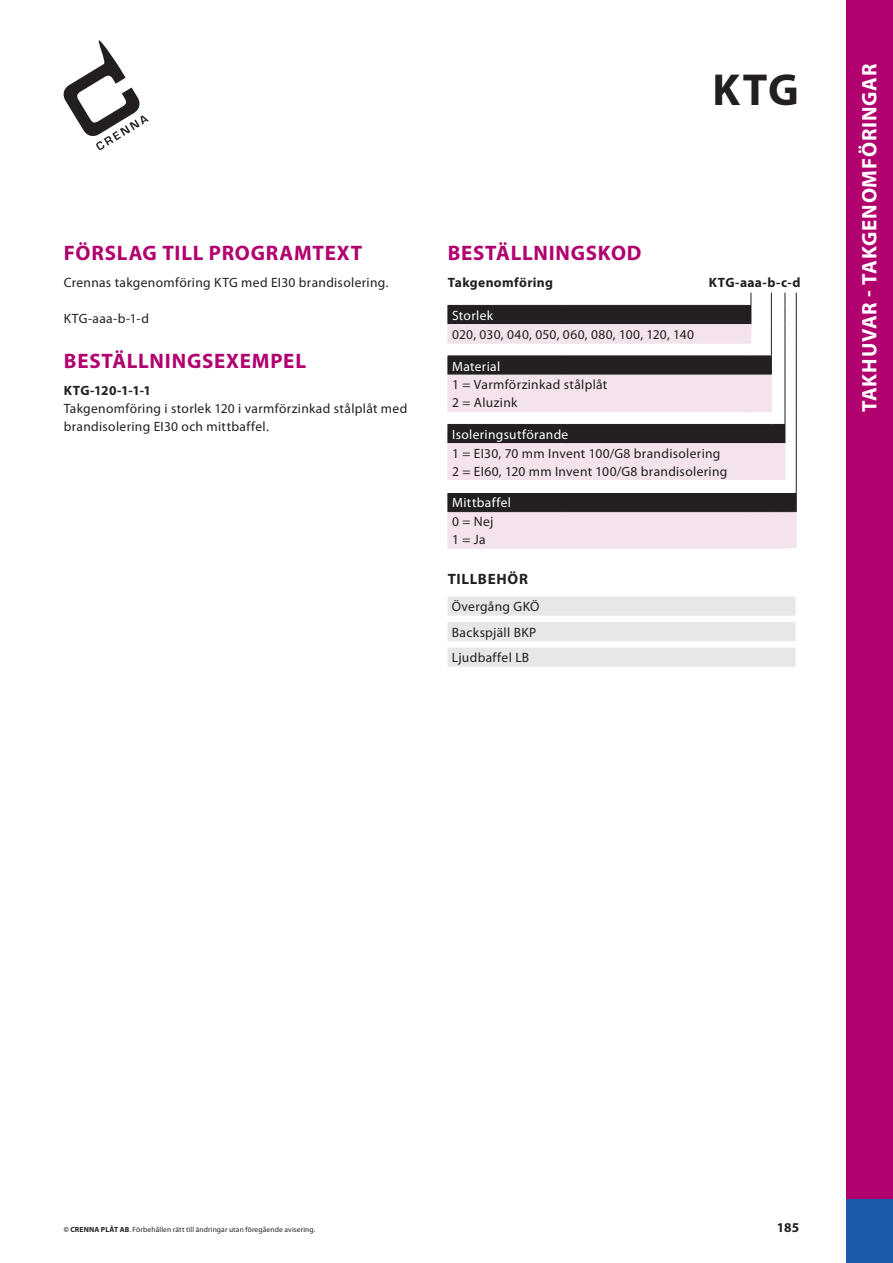
<style>
.page{position:relative;width:893px;height:1263px;background:#fff}
.page>*{position:absolute;margin:0;border:0;box-sizing:border-box;transform-origin:0 0}
.t1{font:700 45px "Myriad Pro";color:#231f20}
.t2{font:700 21px "Myriad Pro";letter-spacing:.04em;color:#b1016f}
.t3{font:700 21px "Myriad Pro";letter-spacing:.04em;color:#fff}
.t4{font:700 15px "Myriad Pro";letter-spacing:.05em;color:#231f20}
.t5{font:13.5px/18px "Myriad Pro";letter-spacing:.025em;color:#231f20}
.t6{font:13.5px "Myriad Pro";letter-spacing:.025em;color:#fff}
.t7{font:700 13.5px "Myriad Pro";letter-spacing:.025em;color:#231f20}
.t8{font:7.5px "Myriad Pro";letter-spacing:.02em;color:#231f20}
.s1{font-weight:700}
</style>
<div class="page">
<svg style="left:64px;top:40px;width:85px;height:110px"></svg>
<div style="left:846px;top:0;width:47px;height:1199px;background:#b1016f"></div>
<div style="left:846px;top:1199px;width:47px;height:64px;background:#1a5baa"></div>
<svg style="left:449px;top:305px;width:347px;height:19px;background:#322f30"></svg>
<svg style="left:448px;top:324px;width:348px;height:224px;background:#d8cbd2"></svg>
<hr style="left:785px;top:375px;width:1px;height:37px;background:#231f20">
<hr style="left:796px;top:375px;width:1px;height:37px;background:#231f20">
<hr style="left:448px;top:343px;width:118px;height:1px;background:#f4e3ec">
<hr style="left:566px;top:343px;width:185px;height:1px;background:#f4e3ec">
<hr style="left:448px;top:375px;width:1px;height:36px;background:#f4e3ec">
<hr style="left:771px;top:375px;width:1px;height:36px;background:#f4e3ec">
<hr style="left:448px;top:356px;width:118px;height:1px;background:#231f20">
<svg style="left:448px;top:357px;width:1px;height:18px"></svg>
<hr style="left:566px;top:356px;width:185px;height:1px;background:#231f20">
<hr style="left:448px;top:375px;width:118px;height:1px;background:#e6e7e9">
<hr style="left:566px;top:375px;width:185px;height:1px;background:#e6e7e9">
<hr style="left:448px;top:305px;width:118px;height:1px;background:#231f20">
<svg style="left:448px;top:306px;width:1px;height:37px"></svg>
<hr style="left:566px;top:305px;width:185px;height:1px;background:#231f20">
<hr style="left:448px;top:324px;width:118px;height:1px;background:#e6e7e9">
<hr style="left:566px;top:324px;width:185px;height:1px;background:#e6e7e9">
<svg style="left:751px;top:293px;width:21px;height:83px"></svg>
<svg style="left:785px;top:293px;width:1px;height:82px"></svg>
<svg style="left:796px;top:293px;width:1px;height:82px"></svg>
<hr style="left:448px;top:548px;width:118px;height:1px;background:#f4e3ec">
<hr style="left:566px;top:548px;width:185px;height:1px;background:#f4e3ec">
<svg style="left:751px;top:548px;width:34px;height:1px"></svg>
<hr style="left:448px;top:512px;width:1px;height:36px;background:#f4e3ec">
<hr style="left:785px;top:512px;width:1px;height:36px;background:#f4e3ec">
<hr style="left:796px;top:512px;width:1px;height:36px;background:#f4e3ec">
<svg style="left:448px;top:411px;width:349px;height:101px"></svg>
<svg style="left:448px;top:596px;width:348px;height:71px"></svg>
<h1 class="t1" style="left:713px;top:60px;width:84px">KTG</h1>
<h2 class="t2" style="left:64px;top:239px;width:296px">FÖRSLA G TILL PROGRA MTE XT</h2>
<p class="t5" style="left:64px;top:273px;width:326px">Crennas takgenomföring KTG med EI30 brandisolering.</p>
<p class="t5" style="left:64px;top:309px;width:87px">KTG-aaa-b-1-d</p>
<h2 class="t2" style="left:64px;top:347px;width:76px">BESTÄLLN</h2>
<h2 class="t2" style="left:165px;top:347px;width:111px">INGSEXEMPEL</h2>
<p class="t7" style="left:64px;top:382px;width:89px">KTG-120-1-1-1</p>
<p class="t5" style="left:64px;top:399px;width:345px">Takgenomföring i storlek 120 i varmförzinkad stålplåt med brandisolering EI30 och mittbaffel.</p>
<h2 class="t2" style="left:448px;top:239px;width:76px">BESTÄLLN</h2>
<h2 class="t2" style="left:549px;top:239px;width:94px">INGSKOD</h2>
<p class="t7" style="left:448px;top:274px;width:107px">TAKGENOMFÖRING</p>
<p class="t7" style="left:709px;top:274px;width:93px">KTG-AAA-B-C-D</p>
<p class="t6" style="left:452px;top:307px;width:42px">Storlek</p>
<p class="t5" style="left:452px;top:325px;width:243px">020, 030, 040, 050, 060, 080, 100, 120, 140</p>
<p class="t6" style="left:452px;top:358px;width:49px">Material</p>
<p class="t5" style="left:452px;top:376px;width:157px">1 = Varmförzinkad stålplåt<br>2 = Aluzink</p>
<p class="t6" style="left:452px;top:426px;width:118px">Isoleringsutförande</p>
<p class="t5" style="left:452px;top:444px;width:277px">1 = EI30, 70 mm Invent 100/G8 brandisolering<br>2 = EI60, 120 mm Invent 100/G8 brandisolering</p>
<p class="t6" style="left:452px;top:494px;width:60px">Mittbaffel</p>
<p class="t5" style="left:452px;top:512px;width:43px">0 = Nej<br>1 = Ja</p>
<p class="t4" style="left:448px;top:569px;width:19px">TILLBE</p>
<p class="t4" style="left:496px;top:569px;width:30px">HÖR</p>
<p class="t5" style="left:452px;top:594px;width:89px;line-height:25.5px">Övergång GKÖ<br>Backspjäll BKP<br>Ljudbaffel LB</p>
<h2 class="t3" style="left:865px;top:145px;width:83px;rotate:-90deg">GULÄRT</h2>
<h2 class="t3" style="left:856px;top:412px;width:349px;rotate:-90deg">TAKHUVAR - TAKGEN OMFÖRINGAR</h2>
<h2 class="t3" style="left:865px;top:323px;width:149px;rotate:-90deg">SYSTE M - REKTAN</h2>
<h2 class="t3" style="left:865px;top:392px;width:43px;rotate:-90deg">KANAL</h2>
<p class="t8" style="left:64px;top:1224px;width:253px"><span class="s1">© CRENNA PLÅT AB</span>. Förbehållen rätt till ändringar utan föregående avisering.</p>
<p class="t7" style="left:777px;top:1218px;width:24px">185</p>
</div>
